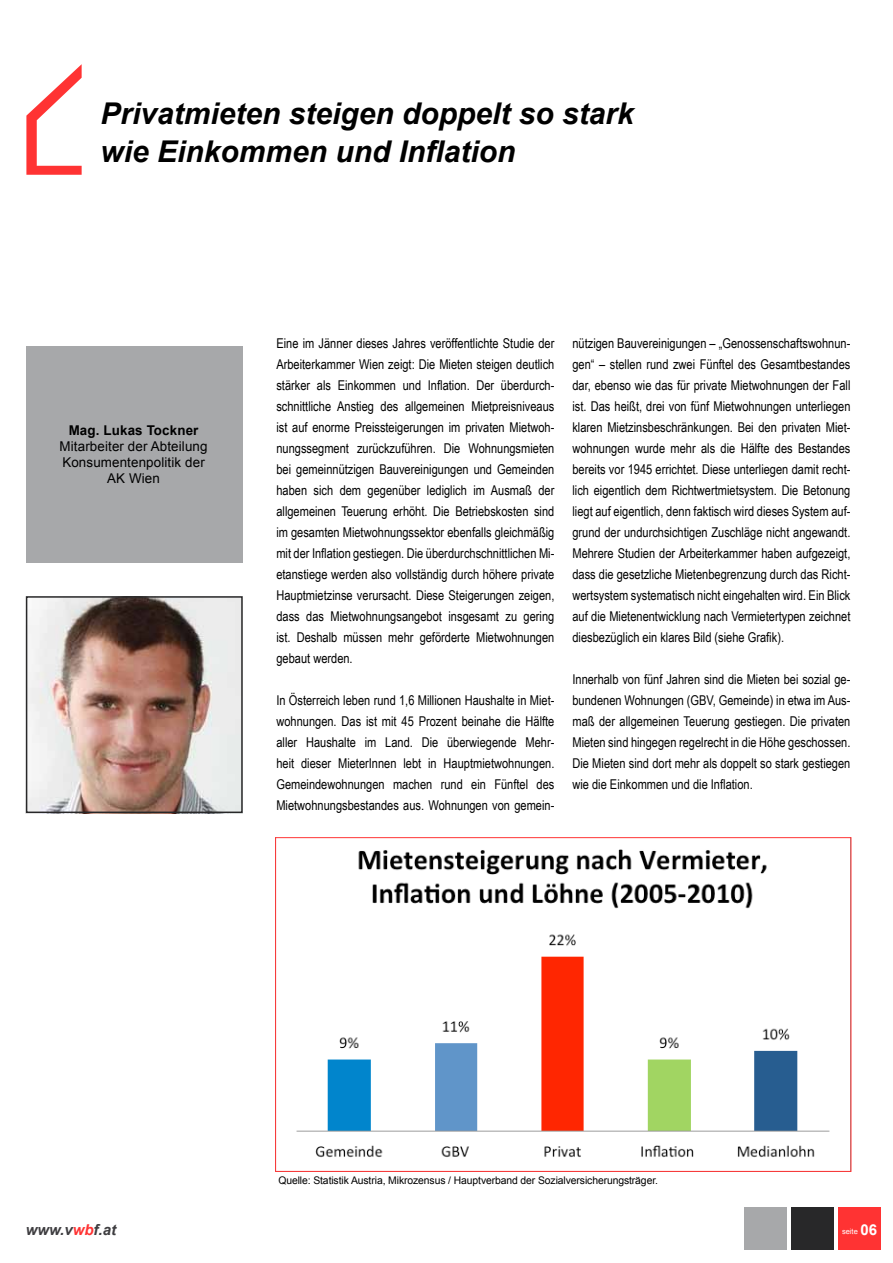
<style>
.page{position:relative;width:893px;height:1263px;background:#fff}
.page>*{position:absolute;margin:0;border:0;box-sizing:border-box;transform-origin:0 0}
.t1{font:italic 700 30px/38.1px "Arial";color:#000}
.t2{font:italic 700 15px "Arial";color:#3e3d40}
.t3{font:13.5px/21px "Arial Narrow";color:#000;text-align:justify}
.t4{font:13.5px/16.2px "Arial";letter-spacing:.01em;color:#000;text-align:center}
.t5{font:700 13.5px "Arial";letter-spacing:.01em;color:#000}
.t6{font:10.5px "Arial";letter-spacing:-.01em;color:#000}
.t7{font:7.5px "Arial";color:#fff}
.s1{color:#f33}
.s2{font-weight:700;font-size:15px}
</style>
<div class="page">
<div style="left:26px;top:346px;width:217px;height:217px;background:#a7a8aa"></div>
<div style="left:744px;top:1208px;width:42px;height:42px;background:#a7a8aa"></div>
<img style="left:29px;top:599px;width:211px;height:211px">
<div style="left:26px;top:596px;width:217px;height:217px;border:2px solid #282829"></div>
<div style="left:791px;top:1208px;width:42px;height:42px;background:#282829"></div>
<div style="left:838px;top:1208px;width:42px;height:42px;background:#f33"></div>
<svg style="left:26px;top:64px;width:56px;height:111px"></svg>
<img style="left:296px;top:849px;width:534px;height:309px">
<h1 class="t1" style="left:100px;top:95px;width:535px">Privatmieten steigen doppelt so stark wie Einkommen und Inflation</h1>
<p class="t5" style="left:69px;top:421px;width:131px">Mag. Lukas Tockner</p>
<p class="t4" style="left:60px;top:438px;width:150px">Mitarbeiter der Abteilung<br>Konsumentenpolitik der<br>AK Wien</p>
<p class="t3" style="left:276px;top:332px;width:280px">Eine im Jänner dieses Jahres veröffentlichte Studie der Arbeiterkammer Wien zeigt: Die Mieten steigen deutlich stärker als Einkommen und Inflation. Der überdurch&shy;schnittliche Anstieg des allgemeinen Mietpreisniveaus ist auf enorme Preissteigerungen im privaten Mietwoh&shy;nungssegment zurückzuführen. Die Wohnungsmieten bei gemeinnützigen Bauvereinigungen und Gemeinden haben sich dem gegenüber lediglich im Ausmaß der allgemeinen Teuerung erhöht. Die Betriebskosten sind im gesamten Mietwohnungssektor ebenfalls gleichmäßig mit der Inflation gestiegen. Die überdurchschnittlichen Mi&shy;etanstiege werden also vollständig durch höhere private Hauptmietzinse verursacht. Diese Steigerungen zeigen, dass das Mietwohnungsangebot insgesamt zu gering ist. Deshalb müssen mehr geförderte Mietwohnungen gebaut werden.</p>
<p class="t3" style="left:276px;top:689px;width:280px">In Österreich leben rund 1,6 Millionen Haushalte in Miet&shy;wohnungen. Das ist mit 45 Prozent beinahe die Hälfte aller Haushalte im Land. Die überwiegende Mehr&shy;heit dieser MieterInnen lebt in Hauptmietwohnungen.<br>Gemeindewohnungen machen rund ein Fünftel des Mietwohnungsbestandes aus. Wohnungen von gemein-</p>
<p class="t3" style="left:572px;top:332px;width:280px">nützigen Bauvereinigungen – „Genossenschaftswohnun&shy;gen“ – stellen rund zwei Fünftel des Gesamtbestandes dar, ebenso wie das für private Mietwohnungen der Fall ist. Das heißt, drei von fünf Mietwohnungen unterliegen klaren Mietzinsbeschränkungen. Bei den privaten Miet&shy;wohnungen wurde mehr als die Hälfte des Bestandes bereits vor 1945 errichtet. Diese unterliegen damit recht&shy;lich eigentlich dem Richtwertmietsystem. Die Betonung liegt auf eigentlich, denn faktisch wird dieses System auf&shy;grund der undurchsichtigen Zuschläge nicht angewandt.<br>Mehrere Studien der Arbeiterkammer haben aufgezeigt, dass die gesetzliche Mietenbegrenzung durch das Richt&shy;wertsystem systematisch nicht eingehalten wird. Ein Blick auf die Mietenentwicklung nach Vermietertypen zeichnet diesbezüglich ein klares Bild (siehe Grafik).</p>
<p class="t3" style="left:572px;top:668px;width:280px">Innerhalb von fünf Jahren sind die Mieten bei sozial ge&shy;bundenen Wohnungen (GBV, Gemeinde) in etwa im Aus&shy;maß der allgemeinen Teuerung gestiegen. Die privaten Mieten sind hingegen regelrecht in die Höhe geschossen.<br>Die Mieten sind dort mehr als doppelt so stark gestiegen wie die Einkommen und die Inflation.</p>
<p class="t6" style="left:278px;top:1173px;width:381px">Quelle: Statistik Austria, Mikrozensus / Hauptverband der Sozialversicherungsträger.</p>
<p class="t2" style="left:26px;top:1220px;width:92px">www.v<span class="s1">wb</span>f.at</p>
<p class="t7" style="left:842px;top:1227px;width:37px">seite <span class="s2">06</span></p>
</div>
